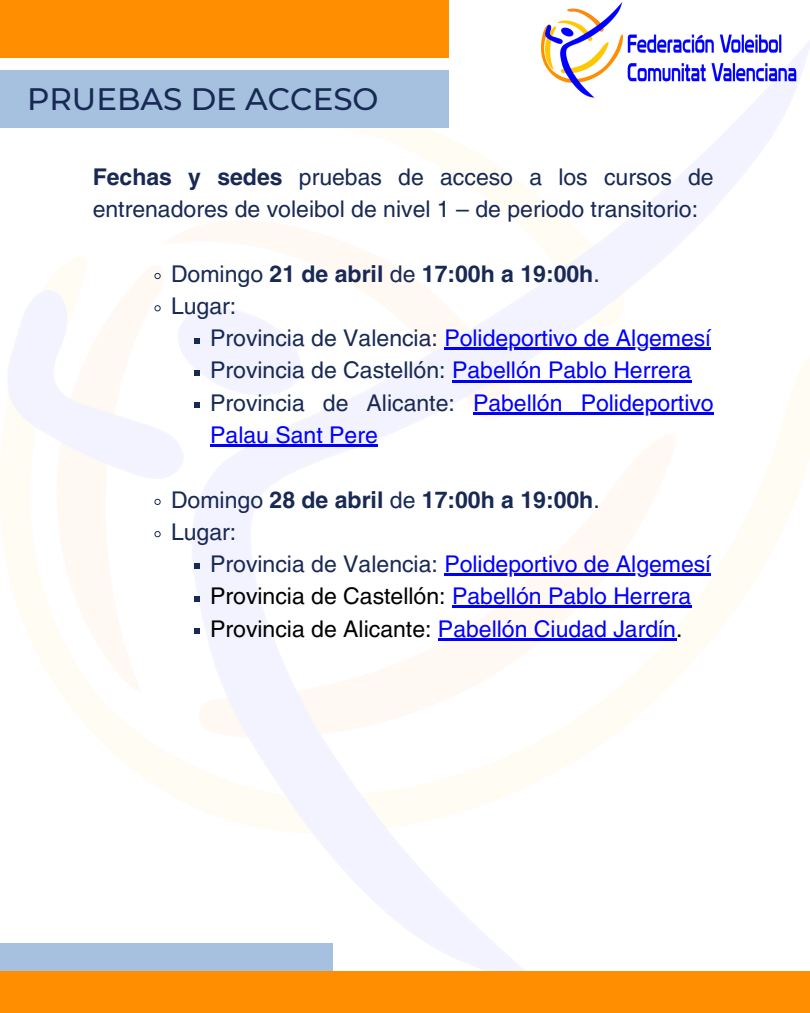
<style>
.page{position:relative;width:810px;height:1013px;background:#fff}
.page>*{position:absolute;margin:0;border:0;box-sizing:border-box;transform-origin:0 0}
.t1{font:500 30.9px "Montserrat";color:#182954}
.t2{font:23px/32.2px "Helvetica LT Pro";color:#182954}
.t3{font:23px "Helvetica LT Pro";color:#00f}
.t4{font:23px "Helvetica LT Pro";color:#000}
.t5{font:700 23px "Helvetica LT Pro";color:#182954}
.s1{font-weight:700}
.s2{font-weight:400}
.s3{color:#182954}
.s4{color:#00f}
</style>
<div class="page">
<img style="left:0;top:36px;width:810px;height:935px">
<div style="left:0;top:942px;width:333px;height:58px;background:#a5c1df"></div>
<div style="left:0;top:71px;width:448px;height:57px;background:#a5c1df"></div>
<div style="left:0;top:971px;width:810px;height:41px;background:#ff8e00"></div>
<div style="left:0;top:0;width:448px;height:57px;background:#ff8e00"></div>
<svg style="left:154px;top:272px;width:7px;height:7px"></svg>
<svg style="left:154px;top:305px;width:7px;height:7px"></svg>
<svg style="left:195px;top:338px;width:5px;height:5px"></svg>
<hr style="left:444px;top:348px;width:267px;height:2px;background:#00f">
<svg style="left:195px;top:370px;width:5px;height:5px"></svg>
<hr style="left:452px;top:380px;width:239px;height:2px;background:#00f">
<svg style="left:195px;top:402px;width:5px;height:6px"></svg>
<hr style="left:473px;top:412px;width:241px;height:2px;background:#00f">
<hr style="left:210px;top:444px;width:168px;height:3px;background:#00f">
<svg style="left:154px;top:498px;width:7px;height:7px"></svg>
<svg style="left:154px;top:530px;width:7px;height:7px"></svg>
<svg style="left:195px;top:564px;width:5px;height:5px"></svg>
<hr style="left:444px;top:573px;width:133px;height:3px;background:#00f">
<svg style="left:577px;top:573px;width:7px;height:3px"></svg>
<hr style="left:584px;top:573px;width:127px;height:3px;background:#00f">
<svg style="left:195px;top:596px;width:5px;height:5px"></svg>
<hr style="left:452px;top:606px;width:239px;height:2px;background:#00f">
<svg style="left:195px;top:628px;width:5px;height:5px"></svg>
<hr style="left:438px;top:638px;width:238px;height:2px;background:#00f">
<img style="left:541px;top:3px;width:261px;height:114px">
<p class="t1" style="left:27px;top:80px;width:353px">PRUEBAS DE ACCESO</p>
<p class="t2" style="left:93px;top:163px;width:623px"><span class="s1">Fechas y sedes</span> pruebas de acceso a los cursos de entrenadores de voleibol de nivel 1 – de periodo transitorio:</p>
<h1 class="t5" style="left:171px;top:265px;width:430px"><span class="s2">Domingo</span> 21 de abril <span class="s2">de</span> 17:00h a 19:00h<span class="s2">.</span></h1>
<p class="t2" style="left:171px;top:292px;width:67px">Lugar:</p>
<p class="t3" style="left:210px;top:329px;width:502px"><span class="s3">Provincia de Valencia:</span> Polideportivo de Algemesí</p>
<p class="t2" style="left:210px;top:356px;width:483px">Provincia de Castellón: <span class="s4">Pabellón Pablo Herrera</span></p>
<p class="t2" style="left:210px;top:389px;width:246px">Provincia de Alicante:</p>
<p class="t3" style="left:473px;top:394px;width:242px">Pabellón Polideportivo</p>
<p class="t3" style="left:210px;top:426px;width:169px">Palau Sant Pere</p>
<p class="t5" style="left:171px;top:491px;width:430px"><span class="s2">Domingo</span> 28 de abril <span class="s2">de</span> 17:00h a 19:00h<span class="s2">.</span></p>
<p class="t2" style="left:171px;top:518px;width:67px">Lugar:</p>
<p class="t3" style="left:210px;top:555px;width:502px"><span class="s3">Provincia de Valencia:</span> Polideportivo de Algemesí</p>
<p class="t4" style="left:210px;top:587px;width:483px">Provincia de Castellón: <span class="s4">Pabellón Pablo Herrera</span></p>
<p class="t4" style="left:210px;top:620px;width:474px">Provincia de Alicante: <span class="s4">Pabellón Ciudad Jardín</span>.</p>
</div>
